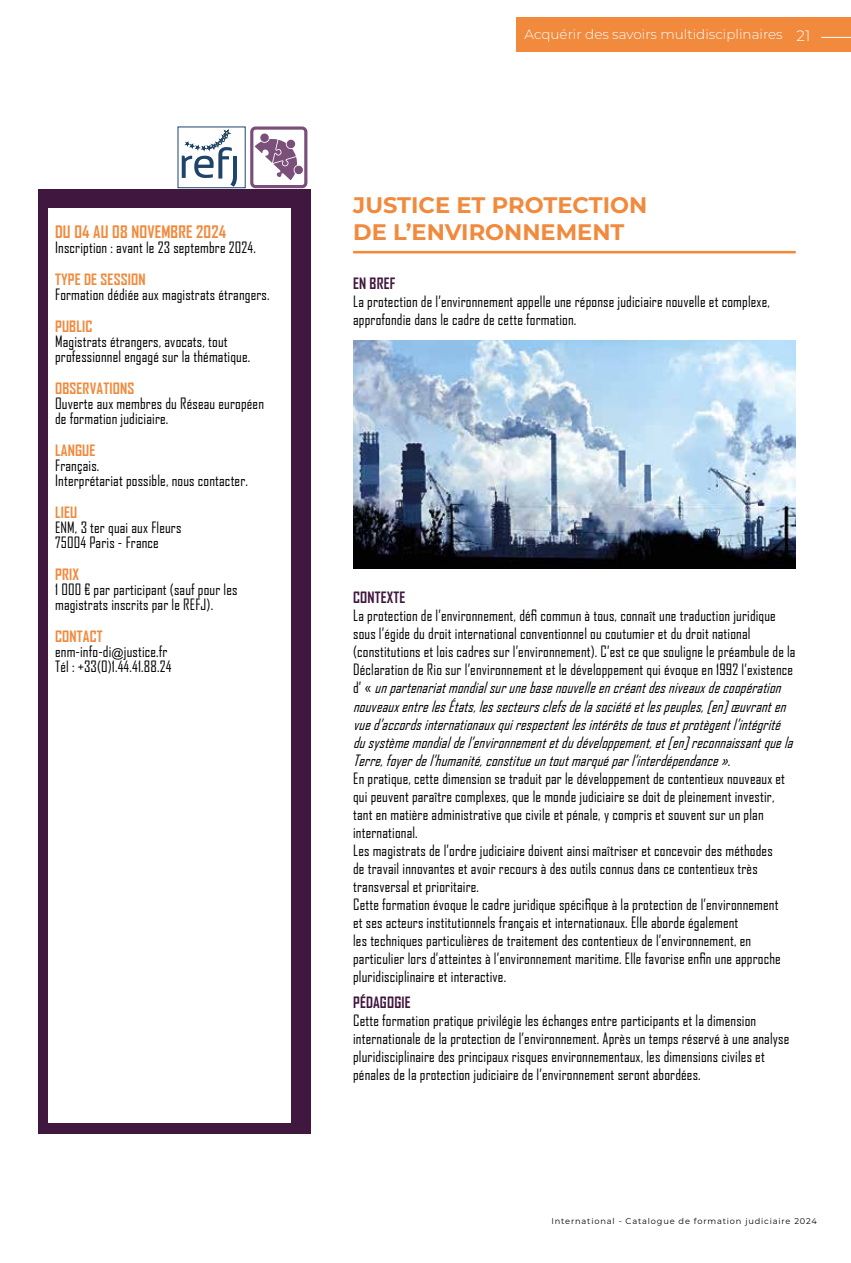
<style>
.page{position:relative;width:851px;height:1263px;background:#fff}
.page>*{position:absolute;margin:0;border:0;box-sizing:border-box;transform-origin:0 0}
.t1{font:700 22.5px/27px "Montserrat";color:#f18a3d}
.t2{font:700 16.5px "Agency FB";letter-spacing:.01em;color:#f18a3d}
.t3{font:15px/18px "Agency FB";letter-spacing:.01em;color:#000}
.t4{font:700 15px "Agency FB";letter-spacing:.01em;color:#f18a3d}
.t5{font:700 15px "Agency FB";letter-spacing:.01em;color:#40173f}
.t6{font:300 13.5px "Montserrat";color:#fff}
.t7{font:8.25px "Montserrat";letter-spacing:.1em;color:#000}
.s1{font-weight:700;color:#f18a3d}
.s2{font-family:"Arial";font-size:12px}
.s3{font-size:15px}
.s4{font-style:italic}
</style>
<div class="page">
<div style="left:38px;top:189px;width:272px;height:944px;background:#40173f"></div>
<div style="left:48px;top:208px;width:243px;height:914px;background:#fff"></div>
<hr style="left:353px;top:251px;width:442px;height:1px;background:#f18a3d">
<hr style="left:353px;top:252px;width:442px;height:1px;background:#f18a3d">
<div style="left:250px;top:126px;width:57px;height:62px;border:3px solid #7a4f79;border-radius:4px"></div>
<svg style="left:254px;top:133px;width:49px;height:47px"></svg>
<svg style="left:182px;top:130px;width:55px;height:56px"></svg>
<div style="left:516px;top:18px;width:334px;height:34px;background:#f18a3d"></div>
<svg style="left:821px;top:37px;width:29px;height:1px"></svg>
<img style="left:353px;top:340px;width:442px;height:229px">
<p class="t2" style="left:55px;top:222px;width:173px">DU 04 AU 08 NOVEMBRE 2024</p>
<p class="t3" style="left:55px;top:238px;width:202px">Inscription : avant le 23 septembre 2024.</p>
<p class="t4" style="left:55px;top:270px;width:92px">TYPE DE SESSION</p>
<p class="t3" style="left:55px;top:285px;width:216px">Formation dédiée aux magistrats étrangers.</p>
<p class="t4" style="left:55px;top:317px;width:39px">PUBLIC</p>
<p class="t3" style="left:55px;top:334px;width:197px;line-height:15px">Magistrats étrangers, avocats, tout professionnel engagé sur la thématique.</p>
<p class="t4" style="left:55px;top:379px;width:81px">OBSERVATIONS</p>
<p class="t3" style="left:55px;top:396px;width:210px;line-height:15px">Ouverte aux membres du Réseau européen de formation judiciaire.</p>
<p class="t4" style="left:55px;top:441px;width:42px">LANGUE</p>
<p class="t3" style="left:55px;top:458px;width:194px;line-height:15px">Français.<br>Interprétariat possible, nous contacter.</p>
<p class="t4" style="left:55px;top:503px;width:24px">LIEU</p>
<p class="t3" style="left:55px;top:520px;width:128px;line-height:15px">ENM, 3 ter quai aux Fleurs<br>75004 Paris - France</p>
<p class="t4" style="left:55px;top:565px;width:25px">PRIX</p>
<p class="t3" style="left:55px;top:582px;width:184px;line-height:15px">1 000 € par participant (sauf pour les magistrats inscrits par le REFJ).</p>
<p class="t3" style="left:55px;top:629px;width:118px;line-height:15px"><span class="s1">CONTACT </span>enm-info-di<span class="s2">@</span>justice.fr<br>Tél : +33(0)1.44.41.88.24</p>
<p class="t6" style="left:524px;top:25px;width:287px">Acquérir des savoirs multidisciplinaires <span class="s3">21</span></p>
<h1 class="t1" style="left:353px;top:191px;width:295px">JUSTICE ET PROTECTION<br>DE L’ENVIRONNEMENT</h1>
<p class="t5" style="left:353px;top:274px;width:44px">EN BREF</p>
<p class="t3" style="left:353px;top:292px;width:418px">La protection de l’environnement appelle une réponse judiciaire nouvelle et complexe, approfondie dans le cadre de cette formation.</p>
<p class="t5" style="left:353px;top:588px;width:54px">CONTEXTE</p>
<p class="t3" style="left:353px;top:607px;width:445px">La protection de l’environnement, défi commun à tous, connaît une traduction juridique sous l’égide du droit international conventionnel ou coutumier et du droit national (constitutions et lois cadres sur l’environnement). C’est ce que souligne le préambule de la Déclaration de Rio sur l’environnement et le développement qui évoque en 1992 l’existence d ’ « <span class="s4">unpartenariatmondialsurunebasenouvelleencréantdesniveauxdecoopération nouveauxentrelesÉtats,lessecteursclefsdelasociétéetlespeuples,[en]œuvranten vued’accordsinternationauxquirespectentlesintérêtsdetousetprotègentl’intégrité dusystèmemondialdel’environnementetdudéveloppement,et[en]reconnaissantquela Terre,foyerdel’humanité,constitueuntoutmarquéparl’interdépendance»</span>.<br>En pratique, cette dimension se traduit par le développement de contentieux nouveaux et qui peuvent paraître complexes, que le monde judiciaire se doit de pleinement investir, tant en matière administrative que civile et pénale, y compris et souvent sur un plan international.<br>Les magistrats de l’ordre judiciaire doivent ainsi maîtriser et concevoir des méthodes<br>de travail innovantes et avoir recours à des outils connus dans ce contentieux très transversal et prioritaire.<br>Cette formation évoque le cadre juridique spécifique à la protection de l’environnement<br>et ses acteurs institutionnels français et internationaux. Elle aborde également<br>les techniques particulières de traitement des contentieux de l’environnement, en particulier lors d’atteintes à l’environnement maritime. Elle favorise enfin une approche pluridisciplinaire et interactive.</p>
<p class="t5" style="left:353px;top:993px;width:59px">PÉDAGOGIE</p>
<p class="t3" style="left:353px;top:1011px;width:437px">Cette formation pratique privilégie les échanges entre participants et la dimension internationale de la protection de l’environnement. Après un temps réservé à une analyse pluridisciplinaire des principaux risques environnementaux, les dimensions civiles et pénales de la protection judiciaire de l’environnement seront abordées.</p>
<p class="t7" style="left:551px;top:1215px;width:267px">International - Catalogue de formation judiciaire 2024</p>
</div>
